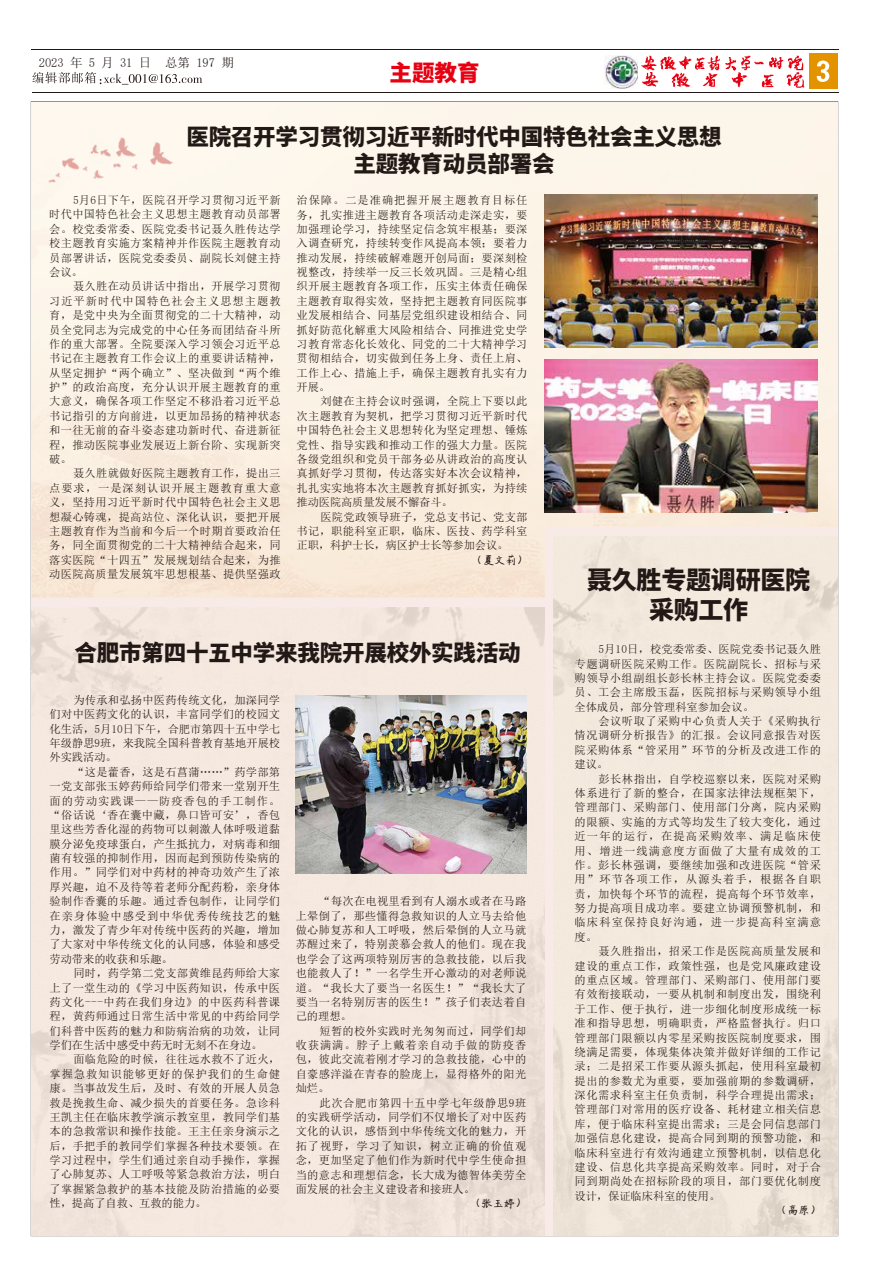
<style>
.page{position:relative;width:869px;height:1262px;background:#fff}
.page>*{position:absolute;margin:0;border:0;box-sizing:border-box;transform-origin:0 0}
.t1{font:800 25px/30px "Source Han Sans CN";letter-spacing:-.01em;color:#221815;text-align:center}
.t2{font:800 22.5px/26.2px "Source Han Sans CN";letter-spacing:-.01em;color:#221815;text-align:center}
.t3{font:800 22.5px "Source Han Sans CN";color:#e60012}
.t4{font:12.5px "Sim Sun";color:#221815}
.t5{font:11.25px/14.4px "Sim Sun";letter-spacing:.025em;color:#221815;text-align:justify}
.t6{font:500 11.25px "YRDZST";letter-spacing:-.005em;color:#221815}
</style>
<div class="page">
<div style="left:809px;top:53px;width:28px;height:36px;background:#e39300"></div>
<hr style="left:31px;top:49px;width:807px;height:1px;background:#221815">
<hr style="left:32px;top:92px;width:806px;height:1px;background:#221815">
<svg style="left:816px;top:60px;width:13px;height:22px"></svg>
<img style="left:642px;top:72px;width:17px;height:15px">
<img style="left:671px;top:72px;width:19px;height:15px">
<img style="left:702px;top:72px;width:16px;height:15px">
<img style="left:731px;top:72px;width:16px;height:16px">
<img style="left:761px;top:74px;width:12px;height:14px">
<img style="left:786px;top:72px;width:18px;height:16px">
<img style="left:641px;top:55px;width:110px;height:16px">
<svg style="left:754px;top:57px;width:29px;height:12px"></svg>
<svg style="left:788px;top:55px;width:16px;height:16px"></svg>
<img style="left:604px;top:56px;width:33px;height:32px">
<img style="left:31px;top:607px;width:513px;height:628px">
<img style="left:31px;top:102px;width:806px;height:495px">
<img style="left:544px;top:194px;width:273px;height:153px">
<img style="left:544px;top:359px;width:273px;height:153px">
<img style="left:295px;top:695px;width:231px;height:178px">
<img style="left:30px;top:71px;width:212px;height:229px">
<p class="t4" style="left:39px;top:56px;width:196px">2023 年 5 月 31 日 总第 197 期</p>
<h2 class="t3" style="left:389px;top:60px;width:91px">主题教育</h2>
<h2 class="t2" style="left:186px;top:125px;width:536px">医院召开学习贯彻习近平新时代中国特色社会主义思想主题教育动员部署会</h2>
<p class="t5" style="left:49px;top:193px;width:233px;text-indent:24px">5月6日下午，医院召开学习贯彻习近平新时代中国特色社会主义思想主题教育动员部署会。校党委常委、医院党委书记聂久胜传达学校主题教育实施方案精神并作医院主题教育动员部署讲话，医院党委委员、副院长刘健主持会议。</p>
<p class="t5" style="left:49px;top:279px;width:233px;text-indent:24px">聂久胜在动员讲话中指出，开展学习贯彻习近平新时代中国特色社会主义思想主题教育，是党中央为全面贯彻党的二十大精神，动员全党同志为完成党的中心任务而团结奋斗所作的重大部署。全院要深入学习领会习近平总书记在主题教育工作会议上的重要讲话精神，从坚定拥护“两个确立”、坚决做到“两个维护”的政治高度，充分认识开展主题教育的重大意义，确保各项工作坚定不移沿着习近平总书记指引的方向前进，以更加昂扬的精神状态和一往无前的奋斗姿态建功新时代、奋进新征程，推动医院事业发展迈上新台阶、实现新突破。</p>
<p class="t5" style="left:49px;top:466px;width:233px;text-indent:24px">聂久胜就做好医院主题教育工作，提出三点要求，一是深刻认识开展主题教育重大意义，坚持用习近平新时代中国特色社会主义思想凝心铸魂，提高站位、深化认识，要把开展主题教育作为当前和今后一个时期首要政治任务，同全面贯彻党的二十大精神结合起来，同落实医院“十四五”发展规划结合起来，为推动医院高质量发展筑牢思想根基、提供坚强政</p>
<p class="t5" style="left:296px;top:193px;width:232px">治保障。二是准确把握开展主题教育目标任务，扎实推进主题教育各项活动走深走实，要加强理论学习，持续坚定信念筑牢根基；要深入调查研究，持续转变作风提高本领；要着力推动发展，持续破解难题开创局面；要深刻检视整改，持续举一反三长效巩固。三是精心组织开展主题教育各项工作，压实主体责任确保主题教育取得实效，坚持把主题教育同医院事业发展相结合、同基层党组织建设相结合、同抓好防范化解重大风险相结合、同推进党史学习教育常态化长效化、同党的二十大精神学习贯彻相结合，切实做到任务上身、责任上肩、工作上心、措施上手，确保主题教育扎实有力开展。</p>
<p class="t5" style="left:296px;top:394px;width:232px;text-indent:24px">刘健在主持会议时强调，全院上下要以此次主题教育为契机，把学习贯彻习近平新时代中国特色社会主义思想转化为坚定理想、锤炼党性、指导实践和推动工作的强大力量。医院各级党组织和党员干部务必从讲政治的高度认真抓好学习贯彻，传达落实好本次会议精神，扎扎实实地将本次主题教育抓好抓实，为持续推动医院高质量发展不懈奋斗。</p>
<p class="t5" style="left:296px;top:509px;width:232px;text-indent:24px">医院党政领导班子，党总支书记、党支部书记，职能科室正职，临床、医技、药学科室正职，科护士长，病区护士长等参加会议。</p>
<p class="t6" style="left:471px;top:553px;width:57px">（夏文莉）</p>
<h2 class="t2" style="left:74px;top:640px;width:447px">合肥市第四十五中学来我院开展校外实践活动</h2>
<p class="t5" style="left:50px;top:692px;width:232px;text-indent:24px">为传承和弘扬中医药传统文化，加深同学们对中医药文化的认识，丰富同学们的校园文化生活，5月10日下午，合肥市第四十五中学七年级静思9班，来我院全国科普教育基地开展校外实践活动。</p>
<p class="t5" style="left:50px;top:764px;width:232px;text-indent:24px">“这是藿香，这是石菖蒲……”药学部第一党支部张玉婷药师给同学们带来一堂别开生面的劳动实践课——防疫香包的手工制作。“俗话说‘香在囊中藏，鼻口皆可安’，香包里这些芳香化湿的药物可以刺激人体呼吸道黏膜分泌免疫球蛋白，产生抵抗力，对病毒和细菌有较强的抑制作用，因而起到预防传染病的作用。”同学们对中药材的神奇功效产生了浓厚兴趣，迫不及待等着老师分配药粉，亲身体验制作香囊的乐趣。通过香包制作，让同学们在亲身体验中感受到中华优秀传统技艺的魅力，激发了青少年对传统中医药的兴趣，增加了大家对中华传统文化的认同感，体验和感受劳动带来的收获和乐趣。</p>
<p class="t5" style="left:50px;top:965px;width:232px;text-indent:24px">同时，药学第二党支部黄维昆药师给大家上了一堂生动的《学习中医药知识，传承中医药文化---中药在我们身边》的中医药科普课程，黄药师通过日常生活中常见的中药给同学们科普中医药的魅力和防病治病的功效，让同学们在生活中感受中药无时无刻不在身边。</p>
<p class="t5" style="left:50px;top:1052px;width:232px;text-indent:24px">面临危险的时候，往往远水救不了近火，掌握急救知识能够更好的保护我们的生命健康。当事故发生后，及时、有效的开展人员急救是挽救生命、减少损失的首要任务。急诊科王凯主任在临床教学演示教室里，教同学们基本的急救常识和操作技能。王主任亲身演示之后，手把手的教同学们掌握各种技术要领。在学习过程中，学生们通过亲自动手操作，掌握了心肺复苏、人工呼吸等紧急救治方法，明白了掌握紧急救护的基本技能及防治措施的必要性，提高了自救、互救的能力。</p>
<p class="t5" style="left:295px;top:894px;width:232px;text-indent:24px">“每次在电视里看到有人溺水或者在马路上晕倒了，那些懂得急救知识的人立马去给他做心肺复苏和人工呼吸，然后晕倒的人立马就苏醒过来了，特别羡慕会救人的他们。现在我也学会了这两项特别厉害的急救技能，以后我也能救人了！”一名学生开心激动的对老师说道。“我长大了要当一名医生！”“我长大了要当一名特别厉害的医生！”孩子们表达着自己的理想。</p>
<p class="t5" style="left:295px;top:1023px;width:232px;text-indent:24px">短暂的校外实践时光匆匆而过，同学们却收获满满。脖子上戴着亲自动手做的防疫香包，彼此交流着刚才学习的急救技能，心中的自豪感洋溢在青春的脸庞上，显得格外的阳光灿烂。</p>
<p class="t5" style="left:295px;top:1095px;width:232px;text-indent:24px">此次合肥市第四十五中学七年级静思9班的实践研学活动，同学们不仅增长了对中医药文化的认识，感悟到中华传统文化的魅力，开拓了视野，学习了知识，树立正确的价值观念，更加坚定了他们作为新时代中学生使命担当的意志和理想信念，长大成为德智体美劳全面发展的社会主义建设者和接班人。</p>
<p class="t6" style="left:470px;top:1197px;width:57px">（张玉婷）</p>
<h1 class="t1" style="left:586px;top:565px;width:224px">聂久胜专题调研医院采购工作</h1>
<p class="t5" style="left:574px;top:642px;width:248px;text-indent:24px">5月10日，校党委常委、医院党委书记聂久胜专题调研医院采购工作。医院副院长、招标与采购领导小组副组长彭长林主持会议。医院党委委员、工会主席殷玉磊，医院招标与采购领导小组全体成员，部分管理科室参加会议。</p>
<p class="t5" style="left:574px;top:714px;width:248px;text-indent:24px">会议听取了采购中心负责人关于《采购执行情况调研分析报告》的汇报。会议同意报告对医院采购体系“管采用”环节的分析及改进工作的建议。</p>
<p class="t5" style="left:574px;top:771px;width:248px;text-indent:24px">彭长林指出，自学校巡察以来，医院对采购体系进行了新的整合，在国家法律法规框架下，管理部门、采购部门、使用部门分离，院内采购的限额、实施的方式等均发生了较大变化，通过近一年的运行，在提高采购效率、满足临床使用、增进一线满意度方面做了大量有成效的工作。彭长林强调，要继续加强和改进医院“管采用”环节各项工作，从源头着手，根据各自职责，加快每个环节的流程，提高每个环节效率，努力提高项目成功率。要建立协调预警机制，和临床科室保持良好沟通，进一步提高科室满意度。</p>
<p class="t5" style="left:574px;top:944px;width:248px;text-indent:24px">聂久胜指出，招采工作是医院高质量发展和建设的重点工作，政策性强，也是党风廉政建设的重点区域。管理部门、采购部门、使用部门要有效衔接联动，一要从机制和制度出发，围绕利于工作、便于执行，进一步细化制度形成统一标准和指导思想，明确职责，严格监督执行。归口管理部门限额以内零星采购按医院制度要求，围绕满足需要，体现集体决策并做好详细的工作记录；二是招采工作要从源头抓起，使用科室最初提出的参数尤为重要，要加强前期的参数调研，深化需求科室主任负责制，科学合理提出需求；管理部门对常用的医疗设备、耗材建立相关信息库，便于临床科室提出需求；三是会同信息部门加强信息化建设，提高合同到期的预警功能，和临床科室进行有效沟通建立预警机制，以信息化建设、信息化共享提高采购效率。同时，对于合同到期尚处在招标阶段的项目，部门要优化制度设计，保证临床科室的使用。</p>
<p class="t6" style="left:775px;top:1203px;width:46px">（高原）</p>
</div>
